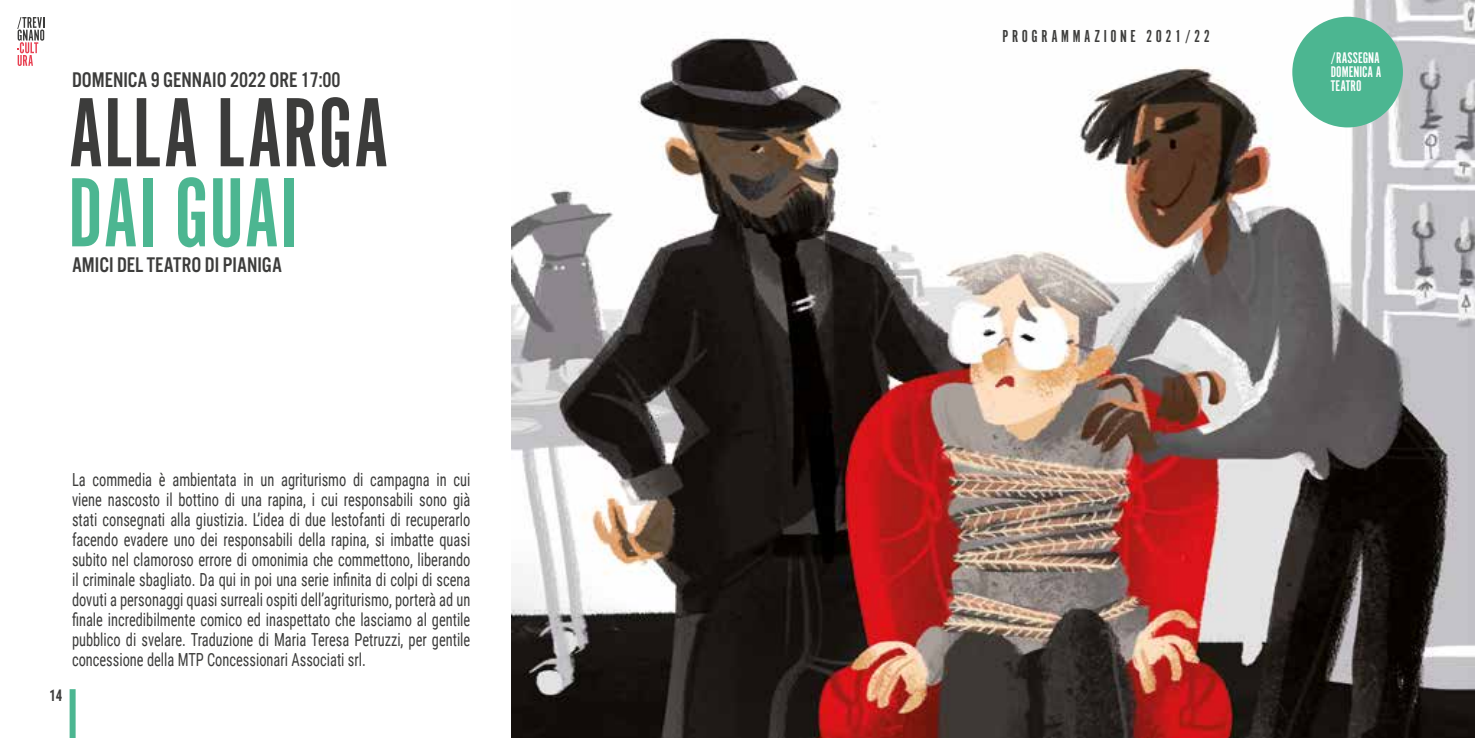
<style>
.page{position:relative;width:1475px;height:738px;background:#fff}
.page>*{position:absolute;margin:0;border:0;box-sizing:border-box;transform-origin:0 0}
.t1{font:102px "Alternate Got No 1 D";color:#3c3c3b}
.t2{font:102px "Alternate Got No 1 D";color:#4cb691}
.t3{font:22px "Alternate Got No 3 D";color:#3c3c3b}
.t4{font:18px/20px "Roboto Condensed";color:#3c3c3b;text-align:justify;scale:.8 1}
.t5{font:18px "Alternate Got No 1 D";letter-spacing:.2em;color:#3c3c3b}
.t6{font:16px/14px "Alternate Got No 1 D";color:#fff;text-align:justify}
.t7{font:700 16px "Roboto Condensed";color:#3c3c3b;scale:.8 1}
</style>
<div class="page">
<svg style="left:17px;top:17px;width:27px;height:49px"></svg>
<div style="left:70px;top:688px;width:6px;height:49px;background:#4cb691"></div>
<img style="left:511px;top:0;width:963px;height:737px">
<div style="left:1291px;top:17px;width:111px;height:110px;background:#4cb691;border-radius:50%"></div>
<p class="t3" style="left:72px;top:68px;width:270px">DOMENICA 9 GENNAIO 2022 ORE 17:00</p>
<h1 class="t1" style="left:68px;top:79px;width:322px">ALLA LARGA</h1>
<h1 class="t2" style="left:68px;top:158px;width:231px">DAI GUAI</h1>
<p class="t3" style="left:72px;top:253px;width:211px">AMICI DEL TEATRO DI PIANIGA</p>
<p class="t7" style="left:49px;top:683px;width:18px">14</p>
<p class="t4" style="left:72px;top:468px;width:499px">La commedia è ambientata in un agriturismo di campagna in cui viene nascosto il bottino di una rapina, i cui responsabili sono già stati consegnati alla giustizia. L’idea di due lestofanti di recuperarlo facendo evadere uno dei responsabili della rapina, si imbatte quasi subito nel clamoroso errore di omonimia che commettono, liberando il criminale sbagliato. Da qui in poi una serie infinita di colpi di scena dovuti a personaggi quasi surreali ospiti dell’agriturismo, porterà ad un finale incredibilmente comico ed inaspettato che lasciamo al gentile pubblico di svelare. Traduzione di Maria Teresa Petruzzi, per gentile concessione della MTP Concessionari Associati srl.</p>
<p class="t5" style="left:1002px;top:27px;width:209px">PROGRAMMAZIONE 2021/22</p>
<p class="t6" style="left:1330px;top:51px;width:52px">/RASSEGNA DOMENICA A TEATRO</p>
</div>
